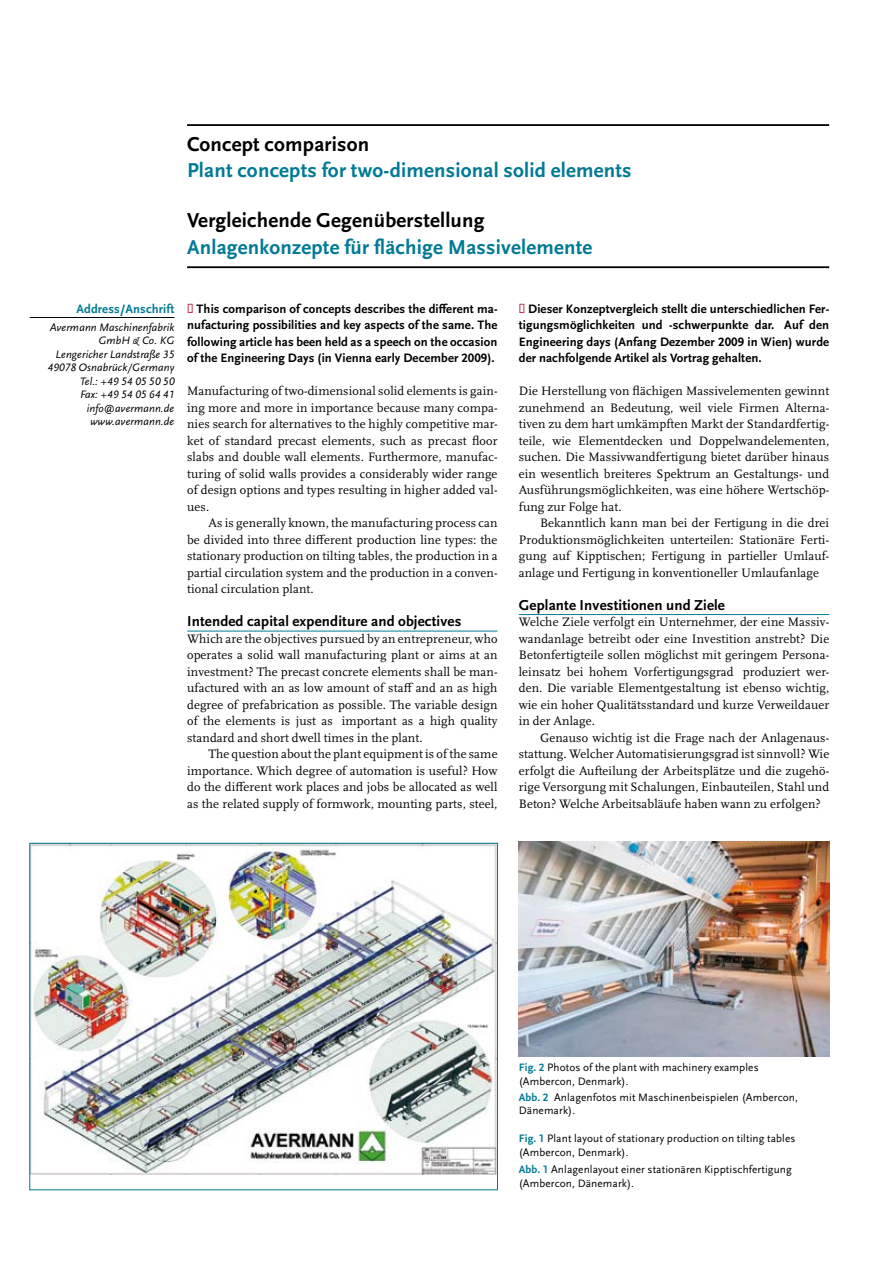
<style>
.page{position:relative;width:893px;height:1263px;background:#fff}
.page>*{position:absolute;margin:0;border:0;box-sizing:border-box;transform-origin:0 0}
.t1{font:700 21px "Scala Sans Pro";letter-spacing:.01em;color:#007a94}
.t2{font:700 21px "Scala Sans Pro";letter-spacing:.01em;color:#000}
.t3{font:700 15px "Scala Sans Pro";letter-spacing:.01em;color:#000}
.t4{font:12.75px/16.5px "Scala Pro";letter-spacing:.01em;color:#000;text-align:justify}
.t5{font:700 12.75px/16.5px "Scala Sans Pro";letter-spacing:.01em;color:#000;text-align:justify}
.t6{font:700 12.75px "Scala Sans Pro";letter-spacing:.01em;color:#007a94}
.t7{font:11.25px/13.5px "Scala Sans Pro";letter-spacing:.01em;color:#000}
.t8{font:italic 11.25px/13.5px "Scala Sans Pro";letter-spacing:.01em;color:#000;text-align:right}
.s1{font-weight:700;color:#007a94}
</style>
<div class="page">
<hr style="left:187px;top:631px;width:310px;height:1px;background:#007a94">
<hr style="left:30px;top:317px;width:144px;height:1px;background:#000">
<hr style="left:519px;top:614px;width:310px;height:1px;background:#007a94">
<hr style="left:187px;top:266px;width:642px;height:2px;background:#000">
<hr style="left:187px;top:124px;width:642px;height:2px;background:#000">
<img style="left:31px;top:845px;width:465px;height:329px">
<img style="left:519px;top:842px;width:310px;height:214px">
<h1 class="t2" style="left:187px;top:132px;width:184px">Concept comparison</h1>
<h1 class="t1" style="left:187px;top:158px;width:446px">Plant concepts for two-dimensional solid elements</h1>
<h1 class="t2" style="left:187px;top:207px;width:299px">Vergleichende Gegenüberstellung</h1>
<h1 class="t1" style="left:187px;top:234px;width:407px">Anlagenkonzepte für flächige Massivelemente</h1>
<p class="t6" style="left:76px;top:301px;width:99px">Address/Anschrift</p>
<p class="t8" style="left:47px;top:320px;width:128px">Avermann Maschinenfabrik<br>GmbH &amp; Co. KG<br>Lengericher Landstraße 35<br>49078 Osnabrück/Germany<br>Tel.: +49 54 05 50 50<br>Fax: +49 54 05 64 41 info@avermann.de www.avermann.de</p>
<p class="t5" style="left:187px;top:300px;width:312px;text-indent:10px">This comparison of concepts describes the different ma&shy;nufacturing possibilities and key aspects of the same. The following article has been held as a speech on the occasion of the Engineering Days (in Vienna early December 2009).</p>
<p class="t5" style="left:519px;top:300px;width:312px;text-indent:9px">Dieser Konzeptvergleich stellt die unterschiedlichen Fer&shy;tigungsmöglichkeiten und -schwerpunkte dar. Auf den Engineering days (Anfang Dezember 2009 in Wien) wurde der nachfolgende Artikel als Vortrag gehalten.</p>
<p class="t4" style="left:187px;top:383px;width:312px">Manufacturing of two-dimensional solid elements is gain&shy;ing more and more in importance because many compa&shy;nies search for alternatives to the highly competitive mar&shy;ket of standard precast elements, such as precast floor slabs and double wall elements. Furthermore, manufac&shy;turing of solid walls provides a considerably wider range of design options and types resulting in higher added val&shy;ues.</p>
<p class="t4" style="left:187px;top:515px;width:312px;text-indent:21px">As is generally known, the manufacturing process can be divided into three different production line types: the stationary production on tilting tables, the production in a partial circulation system and the production in a conven&shy;tional circulation plant.</p>
<p class="t3" style="left:187px;top:613px;width:276px">Intended capital expenditure and objectives</p>
<p class="t4" style="left:187px;top:630px;width:312px">Which are the objectives pursued by an entrepreneur, who operates a solid wall manufacturing plant or aims at an investment? The precast concrete elements shall be man&shy;ufactured with an as low amount of staff and an as high degree of prefabrication as possible. The variable design of the elements is just as important as a high quality standard and short dwell times in the plant.</p>
<p class="t4" style="left:187px;top:746px;width:312px;text-indent:21px">The question about the plant equipment is of the same importance. Which degree of automation is useful? How do the different work places and jobs be allocated as well as the related supply of formwork, mounting parts, steel,</p>
<p class="t4" style="left:519px;top:383px;width:312px">Die Herstellung von flächigen Massivelementen gewinnt zunehmend an Bedeutung, weil viele Firmen Alterna&shy;tiven zu dem hart umkämpften Markt der Standardfertig&shy;teile, wie Elementdecken und Doppelwandelementen, suchen. Die Massivwandfertigung bietet darüber hinaus ein wesentlich breiteres Spektrum an Gestaltungs- und Ausführungsmöglichkeiten, was eine höhere Wertschöp&shy;fung zur Folge hat.</p>
<p class="t4" style="left:519px;top:515px;width:312px;text-indent:21px">Bekanntlich kann man bei der Fertigung in die drei Produktionsmöglichkeiten unterteilen: Stationäre Ferti&shy;gung auf Kipptischen; Fertigung in partieller Umlauf&shy;anlage und Fertigung in konventioneller Umlaufanlage</p>
<p class="t3" style="left:519px;top:596px;width:208px">Geplante Investitionen und Ziele</p>
<p class="t4" style="left:519px;top:614px;width:312px">Welche Ziele verfolgt ein Unternehmer, der eine Massiv&shy;wandanlage betreibt oder eine Investition anstrebt? Die Betonfertigteile sollen möglichst mit geringem Persona&shy;leinsatz bei hohem Vorfertigungsgrad produziert wer&shy;den. Die variable Elementgestaltung ist ebenso wichtig, wie ein hoher Qualitätsstandard und kurze Verweildauer in der Anlage.</p>
<p class="t4" style="left:519px;top:729px;width:312px;text-indent:21px">Genauso wichtig ist die Frage nach der Anlagenaus&shy;stattung. Welcher Automatisierungsgrad ist sinnvoll? Wie erfolgt die Aufteilung der Arbeitsplätze und die zugehö&shy;rige Versorgung mit Schalungen, Einbauteilen, Stahl und Beton? Welche Arbeitsabläufe haben wann zu erfolgen?</p>
<p class="t7" style="left:519px;top:1060px;width:241px"><span class="s1">Fig. 2</span> Photos of the plant with machinery examples (Ambercon, Denmark).</p>
<p class="t7" style="left:519px;top:1090px;width:281px"><span class="s1">Abb. 2</span> Anlagenfotos mit Maschinenbeispielen (Ambercon,<br>Dänemark).</p>
<p class="t7" style="left:519px;top:1132px;width:278px"><span class="s1">Fig. 1</span> Plant layout of stationary production on tilting tables (Ambercon, Denmark).</p>
<p class="t7" style="left:519px;top:1163px;width:275px"><span class="s1">Abb. 1</span> Anlagenlayout einer stationären Kipptischfertigung (Ambercon, Dänemark).</p>
</div>
